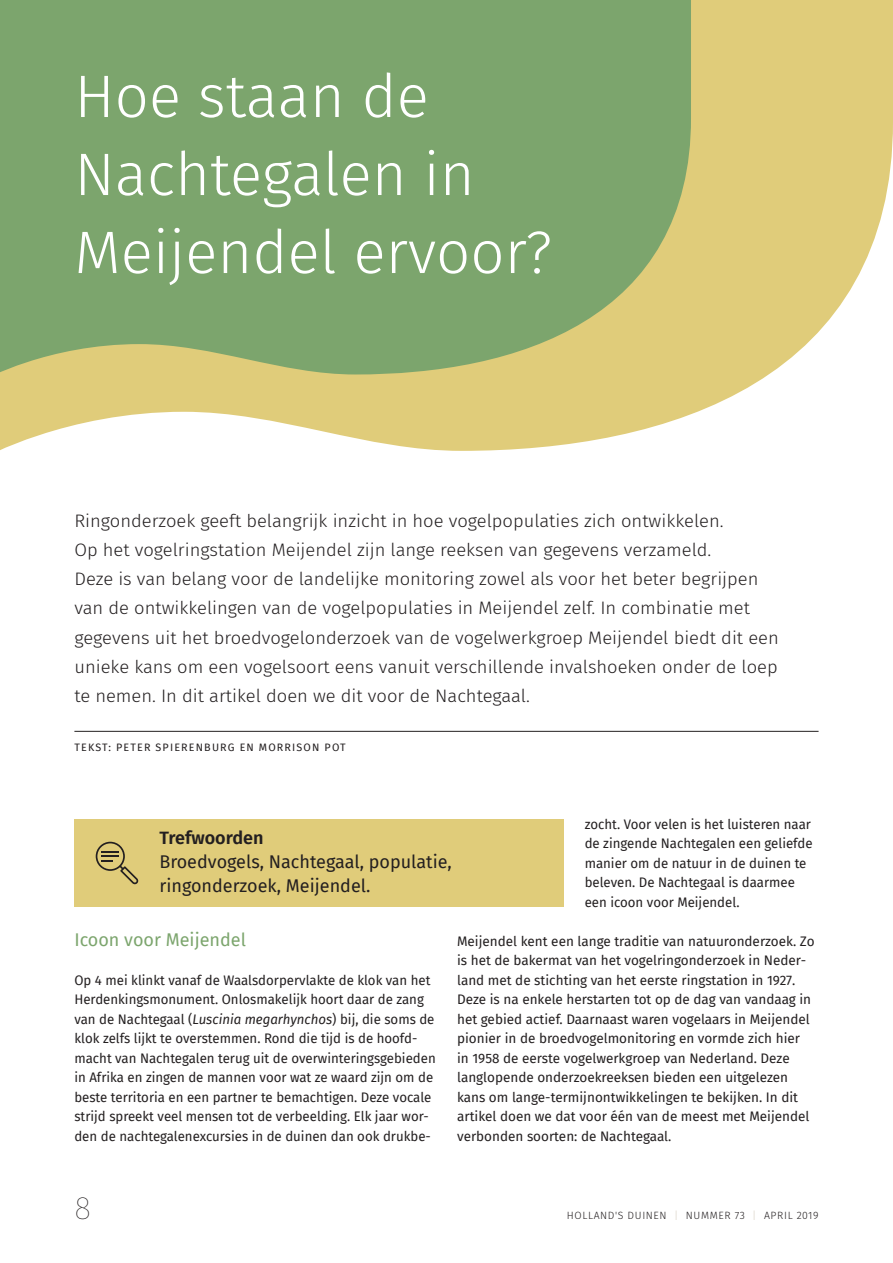
<style>
.page{position:relative;width:893px;height:1263px;background:#fff}
.page>*{position:absolute;margin:0;border:0;box-sizing:border-box;transform-origin:0 0}
.N_-_kop{font:300 60px/78px "Fira Sans";color:#fff}
.t1{font:100 31.5px "Fira Sans";color:#231f20}
.E_-_introtekst_GROOT{font:300 18px/29.2px "Fira Sans";color:#231f20}
.D_-_tussenkop_KLEUR{font:18px/24px "Fira Sans";color:#231f20}
.D_-_tussenkop_KLEUR-2{font:18px "Fira Sans";color:#7ca56d}
.D_-_tussenkop_KLEUR-3{font:600 18px "Fira Sans";color:#231f20}
.A_-_broodtekst{font:13.5px/19.5px "Fira Sans";color:#231f20}
.G_-_auteur_en_fotogr{font:10.5px "Fira Sans";letter-spacing:.11em;color:#231f20}
.t2{font:300 10.5px "Fira Sans";letter-spacing:.06em;color:#231f20}
.s1{font-style:italic}
.s2{color:#d7cfc4}
</style>
<div class="page">
<svg style="left:0;top:0;width:893px;height:451px;fill:#e0cc7a"></svg>
<svg style="left:0;top:0;width:691px;height:380px;background:#85a86e"></svg>
<div style="left:74px;top:819px;width:489px;height:88px;background:#e0cc7a"></div>
<svg style="left:96px;top:842px;width:42px;height:42px"></svg>
<hr style="left:74px;top:731px;width:745px;height:1px;background:#231f20">
<p class="N_-_kop" style="left:74px;top:57px;width:402px">Hoe staan de<br>Nachtegalen in</p>
<p class="N_-_kop" style="left:74px;top:213px;width:479px">Meijendel ervoor?</p>
<p class="E_-_introtekst_GROOT" style="left:74px;top:506px;width:706px">Ringonderzoek geeft belangrijk inzicht in hoe vogelpopulaties zich ontwikkelen.<br>Op het vogelringstation Meijendel zijn lange reeksen van gegevens verzameld.<br>Deze is van belang voor de landelijke monitoring zowel als voor het beter begrijpen van de ontwikkelingen van de vogelpopulaties in Meijendel zelf. In combinatie met gegevens uit het broedvogelonderzoek van de vogelwerkgroep Meijendel biedt dit een unieke kans om een vogelsoort eens vanuit verschillende invalshoeken onder de loep te nemen. In dit artikel doen we dit voor de Nachtegaal.</p>
<p class="G_-_auteur_en_fotogr" style="left:74px;top:739px;width:273px">TEKST: PETER SPIERENBURG EN MORRISON POT</p>
<p class="A_-_broodtekst" style="left:585px;top:814px;width:230px">zocht. Voor velen is het luisteren naar de zingende Nachtegalen een geliefde manier om de natuur in de duinen te beleven. De Nachtegaal is daarmee een icoon voor Meijendel.</p>
<p class="A_-_broodtekst" style="left:457px;top:931px;width:359px">Meijendel kent een lange traditie van natuuronderzoek. Zo is het de bakermat van het vogelringonderzoek in Neder&shy;land met de stichting van het eerste ringstation in 1927.<br>Deze is na enkele herstarten tot op de dag van vandaag in het gebied actief. Daarnaast waren vogelaars in Meijendel pionier in de broedvogelmonitoring en vormde zich hier in 1958 de eerste vogelwerkgroep van Nederland. Deze langlopende onderzoekreeksen bieden een uitgelezen kans om lange-termijnontwikkelingen te bekijken. In dit artikel doen we dat voor één van de meest met Meijendel verbonden soorten: de Nachtegaal.</p>
<p class="D_-_tussenkop_KLEUR-3" style="left:159px;top:823px;width:106px">Trefwoorden</p>
<p class="D_-_tussenkop_KLEUR" style="left:159px;top:850px;width:294px">Broedvogels, Nachtegaal, populatie, ringonderzoek, Meijendel.</p>
<p class="D_-_tussenkop_KLEUR-2" style="left:74px;top:926px;width:173px">Icoon voor Meijendel</p>
<p class="A_-_broodtekst" style="left:74px;top:970px;width:363px">Op 4 mei klinkt vanaf de Waalsdorpervlakte de klok van het Herdenkingsmonument. Onlosmakelijk hoort daar de zang van de Nachtegaal (<span class="s1">Luscinia megarhynchos</span>) bij, die soms de klok zelfs lijkt te overstemmen. Rond die tijd is de hoofd&shy;macht van Nachtegalen terug uit de overwinteringsgebieden in Afrika en zingen de mannen voor wat ze waard zijn om de beste territoria en een partner te bemachtigen. Deze vocale strijd spreekt veel mensen tot de verbeelding. Elk jaar wor&shy;den de nachtegalenexcursies in de duinen dan ook drukbe-</p>
<h2 class="t1" style="left:74px;top:1186px;width:18px">8</h2>
<p class="t2" style="left:567px;top:1208px;width:253px">HOLLAND'S DUINEN <span class="s2">|</span> NUMMER 73 <span class="s2">|</span> APRIL 2019</p>
</div>
